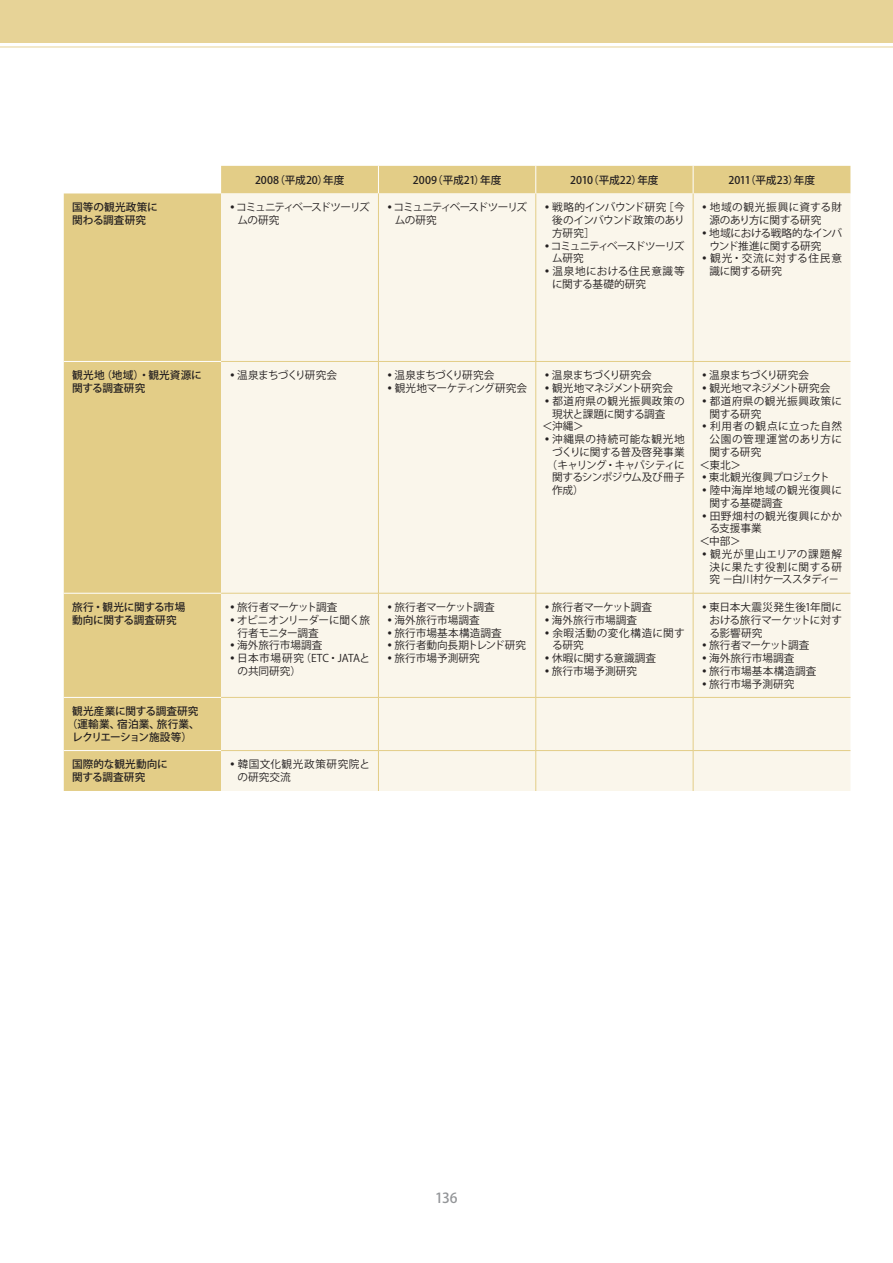
<style>
.page{position:relative;width:893px;height:1263px;background:#fff}
.page>*{position:absolute;margin:0;border:0;box-sizing:border-box;transform-origin:0 0}
.t1{font:500 13.8px "Koz Go Pro";color:#939598}
.t2{font:10.65px/12.8px "Koz Go Pro";color:#231f20}
.t3{font:500 10.65px/12.8px "Koz Go Pro";color:#231f20}
.t4{font:10.65px/12.8px "Koz Go Pro";letter-spacing:.04em;color:#231f20}
.t5{font:10.65px "Koz Go Pro";letter-spacing:-.045em;color:#231f20}
.t6{font:10.65px "Koz Go Pro";letter-spacing:.045em;color:#231f20}
.t7{font:10.65px "Koz Go Pro";letter-spacing:-.06em;color:#231f20}
.t8{font:10.65px/12.8px "Koz Go Pro";letter-spacing:-.1em;color:#231f20}
.t9{font:10.65px "Koz Go Pro";letter-spacing:-.035em;color:#231f20}
.t10{font:10.65px "Koz Go Pro";letter-spacing:-.025em;color:#231f20}
.t11{font:10.65px "Koz Go Pro";letter-spacing:-.02em;color:#231f20}
.t12{font:10.65px "Koz Go Pro";letter-spacing:-.07em;color:#231f20}
.t13{font:10.65px "Koz Go Pro";letter-spacing:.055em;color:#231f20}
.t14{font:10.65px/12.8px "Koz Go Pro";letter-spacing:-.05em;color:#231f20}
.t15{font:10.65px "Koz Go Pro";letter-spacing:.05em;color:#231f20}
.t16{font:500 10.65px/12.8px "Koz Go Pro";letter-spacing:-.02em;color:#231f20}
.t17{font:10.65px "Koz Go Pro";letter-spacing:-.115em;color:#231f20}
.t18{font:10.65px "Koz Go Pro";letter-spacing:-.075em;color:#231f20}
.t19{font:10.65px "Koz Go Pro";letter-spacing:-.055em;color:#231f20}
.t20{font:10.65px "Koz Go Pro";letter-spacing:.07em;color:#231f20}
.t21{font:10.65px "Koz Go Pro";letter-spacing:-.03em;color:#231f20}
</style>
<div class="page">
<div style="left:0;top:0;width:893px;height:43px;background:#e7d397"></div>
<hr style="left:0;top:47px;width:893px;height:1px;background:#e7d397">
<div style="left:64px;top:166px;width:786px;height:625px;background:#e3cd87"></div>
<div style="left:221px;top:193px;width:629px;height:598px;background:#faf6eb"></div>
<svg style="left:378px;top:166px;width:1px;height:27px"></svg>
<svg style="left:535px;top:166px;width:1px;height:27px"></svg>
<svg style="left:693px;top:166px;width:1px;height:27px"></svg>
<hr style="left:64px;top:361px;width:157px;height:1px;background:#fff">
<hr style="left:64px;top:593px;width:157px;height:1px;background:#fff">
<hr style="left:64px;top:697px;width:157px;height:1px;background:#fff">
<hr style="left:64px;top:750px;width:157px;height:1px;background:#fff">
<hr style="left:378px;top:193px;width:1px;height:168px;background:#e3cd87">
<hr style="left:535px;top:193px;width:1px;height:168px;background:#e3cd87">
<hr style="left:693px;top:193px;width:1px;height:168px;background:#e3cd87">
<hr style="left:221px;top:361px;width:157px;height:1px;background:#e3cd87">
<hr style="left:378px;top:361px;width:158px;height:1px;background:#e3cd87">
<hr style="left:378px;top:362px;width:1px;height:231px;background:#e3cd87">
<hr style="left:536px;top:361px;width:157px;height:1px;background:#e3cd87">
<hr style="left:535px;top:362px;width:1px;height:231px;background:#e3cd87">
<hr style="left:693px;top:361px;width:157px;height:1px;background:#e3cd87">
<hr style="left:693px;top:362px;width:1px;height:231px;background:#e3cd87">
<hr style="left:221px;top:593px;width:157px;height:1px;background:#e3cd87">
<hr style="left:378px;top:593px;width:158px;height:1px;background:#e3cd87">
<hr style="left:378px;top:593px;width:1px;height:104px;background:#e3cd87">
<hr style="left:536px;top:593px;width:157px;height:1px;background:#e3cd87">
<hr style="left:535px;top:593px;width:1px;height:104px;background:#e3cd87">
<hr style="left:693px;top:593px;width:157px;height:1px;background:#e3cd87">
<hr style="left:693px;top:593px;width:1px;height:104px;background:#e3cd87">
<hr style="left:221px;top:697px;width:157px;height:1px;background:#e3cd87">
<hr style="left:378px;top:697px;width:158px;height:1px;background:#e3cd87">
<hr style="left:378px;top:698px;width:1px;height:52px;background:#e3cd87">
<hr style="left:536px;top:697px;width:157px;height:1px;background:#e3cd87">
<hr style="left:535px;top:698px;width:1px;height:52px;background:#e3cd87">
<hr style="left:693px;top:697px;width:157px;height:1px;background:#e3cd87">
<hr style="left:693px;top:698px;width:1px;height:52px;background:#e3cd87">
<hr style="left:221px;top:750px;width:157px;height:1px;background:#e3cd87">
<hr style="left:378px;top:750px;width:158px;height:1px;background:#e3cd87">
<hr style="left:378px;top:751px;width:1px;height:40px;background:#e3cd87">
<hr style="left:536px;top:750px;width:157px;height:1px;background:#e3cd87">
<hr style="left:535px;top:751px;width:1px;height:40px;background:#e3cd87">
<hr style="left:693px;top:750px;width:157px;height:1px;background:#e3cd87">
<hr style="left:693px;top:751px;width:1px;height:40px;background:#e3cd87">
<p class="t3" style="left:255px;top:174px;width:91px">2008（平成20）年度</p>
<p class="t3" style="left:413px;top:174px;width:90px">2009（平成21）年度</p>
<p class="t3" style="left:570px;top:174px;width:90px">2010（平成22）年度</p>
<p class="t3" style="left:728px;top:174px;width:88px">2011（平成23）年度</p>
<p class="t3" style="left:72px;top:202px;width:87px">国等の観光政策に関わる調査研究</p>
<p class="t8" style="left:237px;top:201px;width:134px;text-indent:-10px">◦コミュニティベースドツーリズムの研究</p>
<p class="t8" style="left:395px;top:201px;width:134px;text-indent:-10px">◦コミュニティベースドツーリズムの研究</p>
<p class="t2" style="left:542px;top:201px;width:144px">◦戦略的インバウンド研究［今</p>
<p class="t9" style="left:552px;top:213px;width:134px">後のインバウンド政策のあり</p>
<p class="t2" style="left:552px;top:227px;width:44px">方研究］</p>
<p class="t17" style="left:542px;top:239px;width:144px">◦コミュニティベースドツーリズ</p>
<p class="t2" style="left:552px;top:252px;width:33px">ム研究</p>
<p class="t6" style="left:542px;top:264px;width:144px">◦温泉地における住民意識等</p>
<p class="t2" style="left:552px;top:278px;width:96px">に関する基礎的研究</p>
<p class="t4" style="left:699px;top:201px;width:144px">◦地域の観光振興に資する財</p>
<p class="t9" style="left:709px;top:213px;width:113px">源のあり方に関する研究</p>
<p class="t10" style="left:699px;top:226px;width:144px">◦地域における戦略的なインバ</p>
<p class="t10" style="left:709px;top:239px;width:114px">ウンド推進に関する研究</p>
<p class="t20" style="left:699px;top:252px;width:144px">◦観光・交流に対する住民意</p>
<p class="t11" style="left:709px;top:264px;width:74px">識に関する研究</p>
<p class="t3" style="left:72px;top:370px;width:131px">観光地（地域）・観光資源に関する調査研究</p>
<p class="t7" style="left:227px;top:368px;width:111px">◦温泉まちづくり研究会</p>
<p class="t14" style="left:384px;top:369px;width:144px">◦温泉まちづくり研究会<br>◦観光地マーケティング研究会</p>
<p class="t7" style="left:542px;top:368px;width:111px">◦温泉まちづくり研究会</p>
<p class="t12" style="left:542px;top:381px;width:133px">◦観光地マネジメント研究会</p>
<p class="t4" style="left:542px;top:395px;width:144px">◦都道府県の観光振興政策の</p>
<p class="t9" style="left:552px;top:407px;width:115px">現状と課題に関する調査</p>
<p class="t2" style="left:542px;top:420px;width:43px">＜沖縄＞</p>
<p class="t6" style="left:542px;top:432px;width:144px">◦沖縄県の持続可能な観光地</p>
<p class="t11" style="left:552px;top:445px;width:134px">づくりに関する普及啓発事業</p>
<p class="t18" style="left:547px;top:458px;width:140px">（キャリング・キャパシティに</p>
<p class="t5" style="left:552px;top:471px;width:134px">関するシンポジウム及び冊子</p>
<p class="t2" style="left:552px;top:484px;width:33px">作成）</p>
<p class="t16" style="left:72px;top:601px;width:115px">旅行・観光に関する市場動向に関する調査研究</p>
<p class="t5" style="left:227px;top:600px;width:112px">◦旅行者マーケット調査</p>
<p class="t19" style="left:227px;top:613px;width:144px">◦オピニオンリーダーに聞く旅</p>
<p class="t10" style="left:237px;top:626px;width:83px">行者モニター調査</p>
<p class="t2" style="left:227px;top:639px;width:97px">◦海外旅行市場調査</p>
<p class="t2" style="left:227px;top:652px;width:144px">◦日本市場研究（ETC・JATAと</p>
<p class="t2" style="left:237px;top:665px;width:65px">の共同研究）</p>
<p class="t3" style="left:67px;top:705px;width:134px;text-align:center">観光産業に関する調査研究（運輸業、宿泊業、旅行業、レクリエーション施設等）</p>
<p class="t3" style="left:72px;top:759px;width:97px">国際的な観光動向に関する調査研究</p>
<p class="t4" style="left:237px;top:758px;width:134px;text-indent:-10px">◦韓国文化観光政策研究院との研究交流</p>
<p class="t2" style="left:384px;top:601px;width:143px">◦旅行者マーケット調査<br>◦海外旅行市場調査<br>◦旅行市場基本構造調査<br>◦旅行者動向長期トレンド研究◦旅行市場予測研究</p>
<p class="t5" style="left:542px;top:600px;width:112px">◦旅行者マーケット調査</p>
<p class="t2" style="left:542px;top:614px;width:97px">◦海外旅行市場調査</p>
<p class="t6" style="left:542px;top:626px;width:144px">◦余暇活動の変化構造に関す</p>
<p class="t2" style="left:552px;top:639px;width:33px">る研究</p>
<p class="t11" style="left:542px;top:651px;width:116px">◦休暇に関する意識調査</p>
<p class="t2" style="left:542px;top:665px;width:97px">◦旅行市場予測研究</p>
<p class="t7" style="left:699px;top:368px;width:111px">◦温泉まちづくり研究会</p>
<p class="t12" style="left:699px;top:381px;width:133px">◦観光地マネジメント研究会</p>
<p class="t4" style="left:699px;top:395px;width:144px">◦都道府県の観光振興政策に</p>
<p class="t2" style="left:709px;top:408px;width:53px">関する研究</p>
<p class="t13" style="left:699px;top:420px;width:144px">◦利用者の観点に立った自然</p>
<p class="t15" style="left:709px;top:432px;width:134px">公園の管理運営のあり方に</p>
<p class="t2" style="left:709px;top:446px;width:53px">関する研究</p>
<p class="t2" style="left:699px;top:459px;width:43px">＜東北＞</p>
<p class="t5" style="left:699px;top:471px;width:132px">◦東北観光復興プロジェクト</p>
<p class="t4" style="left:699px;top:484px;width:144px">◦陸中海岸地域の観光復興に</p>
<p class="t2" style="left:709px;top:497px;width:75px">関する基礎調査</p>
<p class="t6" style="left:699px;top:509px;width:144px">◦田野畑村の観光復興にかか</p>
<p class="t2" style="left:709px;top:522px;width:54px">る支援事業</p>
<p class="t2" style="left:699px;top:535px;width:43px">＜中部＞</p>
<p class="t13" style="left:699px;top:547px;width:144px">◦観光が里山エリアの課題解</p>
<p class="t15" style="left:709px;top:560px;width:134px">決に果たす役割に関する研</p>
<p class="t7" style="left:709px;top:573px;width:131px">究 －白川村ケーススタディ－</p>
<p class="t2" style="left:699px;top:601px;width:144px">◦東日本大震災発生後1年間に</p>
<p class="t21" style="left:709px;top:613px;width:134px">おける旅行マーケットに対す</p>
<p class="t2" style="left:709px;top:627px;width:55px">る影響研究</p>
<p class="t5" style="left:699px;top:638px;width:112px">◦旅行者マーケット調査</p>
<p class="t2" style="left:699px;top:652px;width:97px">◦海外旅行市場調査</p>
<p class="t2" style="left:699px;top:665px;width:119px">◦旅行市場基本構造調査</p>
<p class="t2" style="left:699px;top:678px;width:97px">◦旅行市場予測研究</p>
<p class="t1" style="left:435px;top:1189px;width:24px">136</p>
</div>
